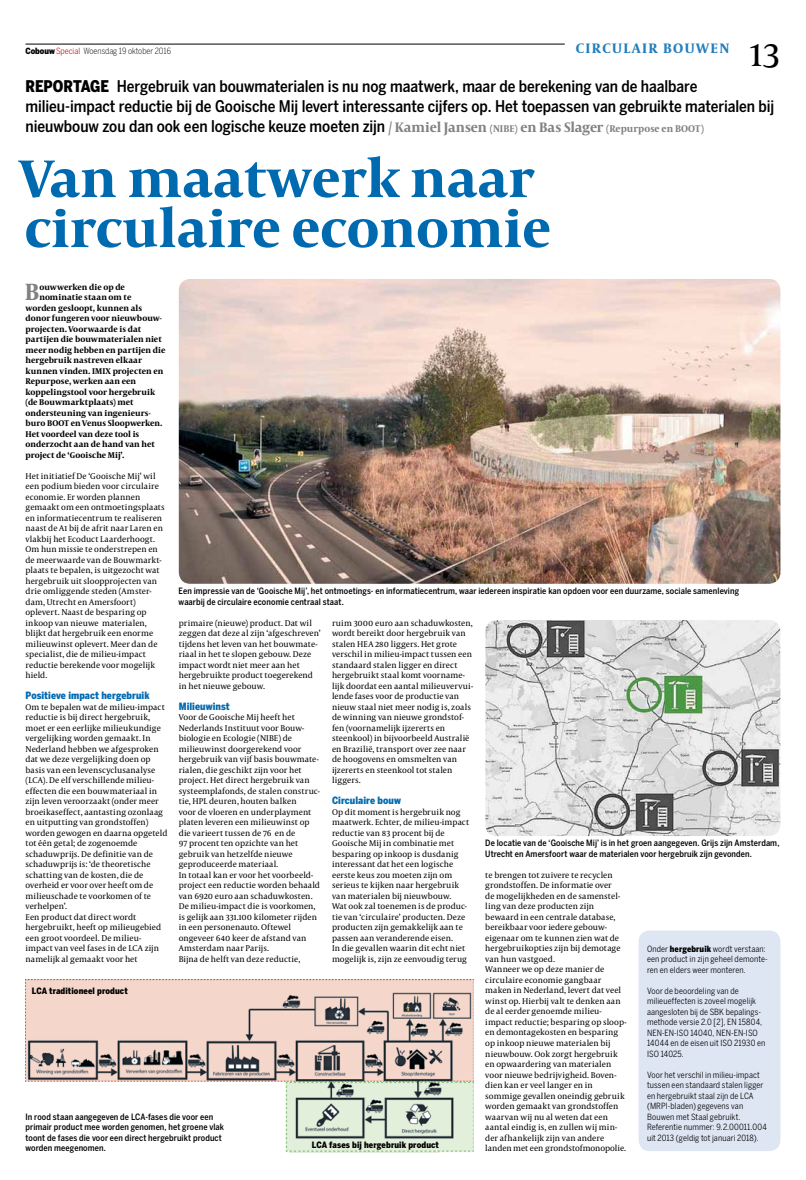
<style>
.page{position:relative;width:806px;height:1180px;background:#fff}
.page>*{position:absolute;margin:0;border:0;box-sizing:border-box;transform-origin:0 0}
.t1{font:700 54px/50px "Capitolium News";color:#006ab0}
.t2{font:36px "Capitolium News";color:#000}
.t3{font:700 24px "Capitolium News";color:#808285}
.t4{font:500 16px/20px "Benton Sans Cond";letter-spacing:-.005em;color:#000}
.t5{font:700 14px "Capitolium News";letter-spacing:.1em;color:#227dbc}
.t6{font:900 10px "Benton Sans Cond";letter-spacing:.005em;color:#006ab0}
.t7{font:500 8.7px/10.5px "Benton Sans Cond";letter-spacing:.01em;color:#000}
.t8{font:900 8.7px "Benton Sans Cond";letter-spacing:.01em;color:#000}
.t9{font:8.5px/10.5px "Capitolium News";letter-spacing:.005em;color:#000}
.t10{font:8.5px/10.5px "Benton Sans Cond";letter-spacing:.01em;color:#000}
.t11{font:700 8.5px "Capitolium News";color:#000}
.t12{font:300 8.5px "Benton Sans Cond";color:#000}
.s1{font-weight:900}
.s2{font-weight:400;color:#ce171e}
.s3{font-family:"Capitolium News";font-weight:700;font-size:14px;color:#808285}
.s4{font-family:"Capitolium News";font-weight:700;font-size:10px;color:#808285}
.s5{font-family:"Capitolium News";font-weight:400}
</style>
<div class="page">
<hr style="left:26px;top:44px;width:538px;height:1px;background:#000">
<img style="left:25px;top:979px;width:448px;height:172px">
<img style="left:485px;top:620px;width:294px;height:215px">
<img style="left:179px;top:279px;width:601px;height:304px">
<div style="left:638px;top:930px;width:142px;height:220px;background:#dee5f3;border-radius:11px"></div>
<p class="t12" style="left:26px;top:46px;width:147px"><span class="s1">Cobouw</span><span class="s2">Special</span> Woensdag 19 oktober 2016</p>
<h3 class="t5" style="left:575px;top:41px;width:155px">Circulair Bouwen</h3>
<h2 class="t2" style="left:749px;top:34px;width:32px">13</h2>
<p class="t4" style="left:26px;top:76px;width:749px"><span class="s1">REPORTAGE</span> Hergebruik van bouwmaterialen is nu nog maatwerk, maar de berekening van de haalbare milieu-impact reductie bij de Gooische Mij levert interessante cijfers op. Het toepassen van gebruikte materialen bij nieuwbouw zou dan ook een logische keuze moeten zijn <span class="s3">/ Kamiel Jansen</span> <span class="s4">(NIBE)</span> <span class="s3">en Bas Slager</span> <span class="s4">(Repurpose en BOOT)</span></p>
<h1 class="t1" style="left:20px;top:155px;width:532px">Van maatwerk naar circulaire economie</h1>
<h3 class="t3" style="left:25px;top:278px;width:16px">B</h3>
<p class="t11" style="left:39px;top:282px;width:87px">ouwwerken die op de</p>
<p class="t11" style="left:39px;top:292px;width:93px">nominatie staan om te</p>
<p class="t11" style="left:26px;top:303px;width:118px">worden gesloopt, kunnen als</p>
<p class="t11" style="left:26px;top:313px;width:138px">donor fungeren voor nieuwbouw-</p>
<p class="t11" style="left:26px;top:324px;width:117px">projecten. Voorwaarde is dat</p>
<p class="t11" style="left:26px;top:334px;width:138px">partijen die bouwmaterialen niet</p>
<p class="t11" style="left:26px;top:345px;width:141px">meer nodig hebben en partijen die</p>
<p class="t11" style="left:26px;top:355px;width:118px">hergebruik nastreven elkaar</p>
<p class="t11" style="left:26px;top:366px;width:139px">kunnen vinden. IMIX projecten en</p>
<p class="t11" style="left:26px;top:376px;width:112px">Repurpose, werken aan een</p>
<p class="t11" style="left:26px;top:387px;width:131px">koppelingstool voor hergebruik</p>
<p class="t11" style="left:26px;top:397px;width:109px">(de Bouwmarktplaats) met</p>
<p class="t11" style="left:26px;top:408px;width:127px">ondersteuning van ingenieurs-</p>
<p class="t11" style="left:26px;top:418px;width:138px">buro BOOT en Venus Sloopwerken.</p>
<p class="t11" style="left:26px;top:429px;width:115px">Het voordeel van deze tool is</p>
<p class="t11" style="left:26px;top:439px;width:131px">onderzocht aan de hand van het</p>
<p class="t11" style="left:26px;top:450px;width:100px">project de ‘Gooische Mij’.</p>
<p class="t9" style="left:26px;top:470px;width:141px">Het initiatief De ‘Gooische Mij’ wil een podium bieden voor circulaire economie. Er worden plannen gemaakt om een ontmoetingsplaats en informatiecentrum te realiseren naast de A1 bij de afrit naar Laren en vlakbij het Ecoduct Laarderhoogt.<br>Om hun missie te onderstrepen en de meerwaarde van de Bouwmarkt&shy;plaats te bepalen, is uitgezocht wat hergebruik uit sloopprojecten van drie omliggende steden (Amster&shy;dam, Utrecht en Amersfoort) oplevert. Naast de besparing op inkoop van nieuwe materialen, blijkt dat hergebruik een enorme milieuwinst oplevert. Meer dan de specialist, die de milieu-impact reductie berekende voor mogelijk hield.</p>
<p class="t6" style="left:26px;top:689px;width:125px">Positieve impact hergebruik</p>
<p class="t9" style="left:26px;top:701px;width:143px">Om te bepalen wat de milieu-impact reductie is bij direct hergebruik, moet er een eerlijke milieukundige vergelijking worden gemaakt. In<br>Nederland hebben we afgesproken dat we deze vergelijking doen op basis van een levenscyclusanalyse (LCA). De elf verschillende milieu&shy;effecten die een bouwmateriaal in zijn leven veroorzaakt (onder meer broeikaseffect, aantasting ozonlaag en uitputting van grondstoffen) worden gewogen en daarna opgeteld tot één getal; de zogenoemde schaduwprijs. De definitie van de schaduwprijs is: ‘de theoretische schatting van de kosten, die de overheid er voor over heeft om de milieuschade te voorkomen of te verhelpen’.<br>Een product dat direct wordt hergebruikt, heeft op milieugebied een groot voordeel. De milieu&shy;impact van veel fases in de LCA zijn namelijk al gemaakt voor het</p>
<p class="t7" style="left:178px;top:586px;width:561px">Een impressie van de ‘Gooische Mij’, het ontmoetings- en informatiecentrum, waar iedereen inspiratie kan opdoen voor een duurzame, sociale samenleving waarbij de circulaire economie centraal staat.</p>
<p class="t9" style="left:179px;top:617px;width:143px">primaire (nieuwe) product. Dat wil zeggen dat deze al zijn ‘afgeschreven’ tijdens het leven van het bouwmate&shy;riaal in het te slopen gebouw. Deze impact wordt niet meer aan het hergebruikte product toegerekend in het nieuwe gebouw.</p>
<p class="t6" style="left:179px;top:700px;width:52px">Milieuwinst</p>
<p class="t9" style="left:179px;top:712px;width:143px">Voor de Gooische Mij heeft het<br>Nederlands Instituut voor Bouw&shy;biologie en Ecologie (NIBE) de milieuwinst doorgerekend voor hergebruik van vijf basis bouwmate&shy;rialen, die geschikt zijn voor het project. Het direct hergebruik van systeemplafonds, de stalen construc&shy;tie, HPL deuren, houten balken<br>voor de vloeren en underplayment platen leveren een milieuwinst op die varieert tussen de 76 en de<br>97 procent ten opzichte van het gebruik van hetzelfde nieuwe geproduceerde materiaal.<br>In totaal kan er voor het voorbeeld&shy;project een reductie worden behaald van 6920 euro aan schaduwkosten.<br>De milieu-impact die is voorkomen, is gelijk aan 331.100 kilometer rijden in een personenauto. Oftewel ongeveer 640 keer de afstand van<br>Amsterdam naar Parijs.<br>Bijna de helft van deze reductie,</p>
<p class="t9" style="left:332px;top:617px;width:142px">ruim 3000 euro aan schaduwkosten, wordt bereikt door hergebruik van stalen HEA 280 liggers. Het grote verschil in milieu-impact tussen een standaard stalen ligger en direct hergebruikt staal komt voorname&shy;lijk doordat een aantal milieuvervui&shy;lende fases voor de productie van nieuw staal niet meer nodig is, zoals de winning van nieuwe grondstof&shy;fen (voornamelijk ijzererts en steenkool) in bijvoorbeeld Australië en Brazilië, transport over zee naar de hoogovens en omsmelten van ijzererts en steenkool tot stalen liggers.</p>
<p class="t6" style="left:332px;top:794px;width:70px">Circulaire bouw</p>
<p class="t9" style="left:332px;top:806px;width:139px">Op dit moment is hergebruik nog maatwerk. Echter, de milieu-impact reductie van 83 procent bij de Gooische Mij in combinatie met besparing op inkoop is dusdanig interessant dat het een logische eerste keus zou moeten zijn om serieus te kijken naar hergebruik van materialen bij nieuwbouw.<br>Wat ook zal toenemen is de produc&shy;tie van ‘circulaire’ producten. Deze producten zijn gemakkelijk aan te passen aan veranderende eisen.<br>In die gevallen waarin dit echt niet mogelijk is, zijn ze eenvoudig terug</p>
<p class="t7" style="left:485px;top:838px;width:295px">De locatie van de <span class="s5">‘</span>Gooische Mij<span class="s5">’</span> is in het groen aangegeven. Grijs zijn Amsterdam,<br>Utrecht en Amersfoort waar de materialen voor hergebruik zijn gevonden.</p>
<p class="t9" style="left:485px;top:869px;width:143px">te brengen tot zuivere te recyclen grondstoffen. De informatie over<br>de mogelijkheden en de samenstel&shy;ling van deze producten zijn bewaard in een centrale database, bereikbaar voor iedere gebouw&shy;eigenaar om te kunnen zien wat de hergebruikopties zijn bij demotage van hun vastgoed.<br>Wanneer we op deze manier de circulaire economie gangbaar maken in Nederland, levert dat veel winst op. Hierbij valt te denken aan de al eerder genoemde milieu&shy;impact reductie; besparing op sloop&shy;en demontagekosten en besparing op inkoop nieuwe materialen bij nieuwbouw. Ook zorgt hergebruik en opwaardering van materialen voor nieuwe bedrijvigheid. Boven&shy;dien kan er veel langer en in sommige gevallen oneindig gebruik worden gemaakt van grondstoffen waarvan wij nu al weten dat een aantal eindig is, en zullen wij min&shy;der afhankelijk zijn van andere landen met een grondstofmonopolie.</p>
<p class="t10" style="left:646px;top:943px;width:122px">Onder <span class="s1">hergebruik</span> wordt verstaan: een product in zijn geheel demonte&shy;ren en elders weer monteren.</p>
<p class="t10" style="left:646px;top:985px;width:120px">Voor de beoordeling van de milieueffecten is zoveel mogelijk aangesloten bij de SBK bepalings&shy;methode versie 2.0 [2], EN 15804,<br>NEN-EN-ISO 14040, NEN-EN-ISO<br>14044 en de eisen uit ISO 21930 en<br>ISO 14025.</p>
<p class="t10" style="left:646px;top:1069px;width:121px">Voor het verschil in milieu-impact tussen een standaard stalen ligger en hergebruikt staal zijn de LCA (MRPI-bladen) gegevens van<br>Bouwen met Staal gebruikt.<br>Referentie nummer: 9.2.00011.004 uit 2013 (geldig tot januari 2018).</p>
<p class="t8" style="left:32px;top:985px;width:97px">LCA traditioneel product</p>
<p class="t7" style="left:26px;top:1111px;width:200px">In rood staan aangegeven de LCA-fases die voor een primair product mee worden genomen, het groene vlak toont de fases die voor een direct hergebruikt product worden meegenomen.</p>
<p class="t8" style="left:312px;top:1139px;width:128px">LCA fases bij hergebruik product</p>
</div>
